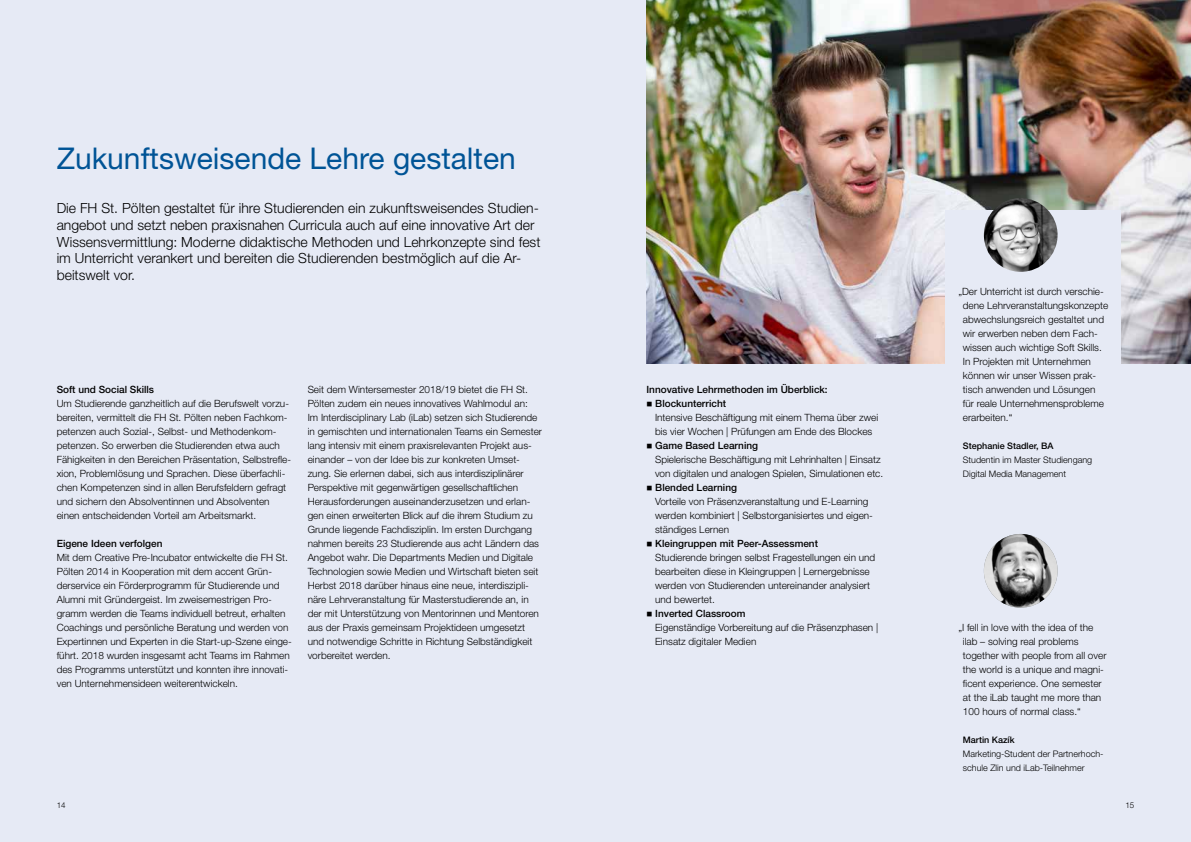
<style>
.page{position:relative;width:1191px;height:842px;background:#e6eaf5}
.page>*{position:absolute;margin:0;border:0;box-sizing:border-box;transform-origin:0 0}
.t1{font:30px "Helvetica Neue LT Pro";color:#005496}
.t2{font:300 14px/16.8px "Helvetica Neue LT Pro";color:#000}
.t3{font:300 10px/14px "Helvetica Neue LT Pro";color:#000}
.t4{font:500 10px "Helvetica Neue LT Pro";color:#000}
.t5{font:300 9px/14px "Helvetica Neue LT Pro";color:#000}
.t6{font:500 9px "Helvetica Neue LT Pro";color:#000}
.t7{font:300 8px "Helvetica Neue LT Pro";color:#000}
.s1{font-weight:500}
</style>
<div class="page">
<img style="left:646px;top:0;width:545px;height:363px">
<div style="left:945px;top:210px;width:176px;height:174px;background:#e6eaf5"></div>
<img style="left:984px;top:198px;width:73px;height:74px;border-radius:37px">
<img style="left:984px;top:534px;width:73px;height:74px;border-radius:37px">
<h1 class="t1" style="left:57px;top:140px;width:460px">Zukunftsweisende Lehre gestalten</h1>
<p class="t2" style="left:57px;top:199px;width:485px">Die FH St. Pölten gestaltet für ihre Studierenden ein zukunftsweisendes Studien&shy;angebot und setzt neben praxisnahen Curricula auch auf eine innovative Art der Wissensvermittlung: Moderne didaktische Methoden und Lehrkonzepte sind fest im Unterricht verankert und bereiten die Studierenden bestmöglich auf die Ar&shy;beitswelt vor.</p>
<p class="t4" style="left:57px;top:383px;width:99px">Soft und Social Skills</p>
<p class="t3" style="left:57px;top:396px;width:236px">Um Studierende ganzheitlich auf die Berufswelt vorzu&shy;bereiten, vermittelt die FH St. Pölten neben Fachkom&shy;petenzen auch Sozial-, Selbst- und Methodenkom&shy;petenzen. So erwerben die Studierenden etwa auch Fähigkeiten in den Bereichen Präsentation, Selbstrefle&shy;xion, Problemlösung und Sprachen. Diese überfachli&shy;chen Kompetenzen sind in allen Berufsfeldern gefragt und sichern den Absolventinnen und Absolventen einen entscheidenden Vorteil am Arbeitsmarkt.</p>
<p class="t4" style="left:57px;top:537px;width:107px">Eigene Ideen verfolgen</p>
<p class="t3" style="left:57px;top:550px;width:237px">Mit dem Creative Pre-Incubator entwickelte die FH St.<br>Pölten 2014 in Kooperation mit dem accent Grün&shy;derservice ein Förderprogramm für Studierende und Alumni mit Gründergeist. Im zweisemestrigen Pro&shy;gramm werden die Teams individuell betreut, erhalten Coachings und persönliche Beratung und werden von Expertinnen und Experten in die Start-up-Szene einge&shy;führt. 2018 wurden insgesamt acht Teams im Rahmen des Programms unterstützt und konnten ihre innovati&shy;ven Unternehmensideen weiterentwickeln.</p>
<p class="t3" style="left:308px;top:382px;width:236px">Seit dem Wintersemester 2018/19 bietet die FH St.<br>Pölten zudem ein neues innovatives Wahlmodul an:<br>Im Interdisciplinary Lab (iLab) setzen sich Studierende in gemischten und internationalen Teams ein Semester lang intensiv mit einem praxisrelevanten Projekt aus&shy;einander – von der Idee bis zur konkreten Umset&shy;zung. Sie erlernen dabei, sich aus interdisziplinärer Perspektive mit gegenwärtigen gesellschaftlichen Herausforderungen auseinanderzusetzen und erlan&shy;gen einen erweiterten Blick auf die ihrem Studium zu Grunde liegende Fachdisziplin. Im ersten Durchgang nahmen bereits 23 Studierende aus acht Ländern das Angebot wahr. Die Departments Medien und Digitale Technologien sowie Medien und Wirtschaft bieten seit Herbst 2018 darüber hinaus eine neue, interdiszipli&shy;näre Lehrveranstaltung für Masterstudierende an, in der mit Unterstützung von Mentorinnen und Mentoren aus der Praxis gemeinsam Projektideen umgesetzt und notwendige Schritte in Richtung Selbständigkeit vorbereitet werden.</p>
<p class="t4" style="left:646px;top:383px;width:183px">Innovative Lehrmethoden im Überblick:</p>
<p class="t3" style="left:655px;top:396px;width:225px;text-indent:-9px">■ <span class="s1">Blockunterricht<br></span>Intensive Beschäftigung mit einem Thema über zwei bis vier Wochen | Prüfungen am Ende des Blockes</p>
<p class="t3" style="left:655px;top:438px;width:230px;text-indent:-9px">■ <span class="s1">Game Based Learning<br></span>Spielerische Beschäftigung mit Lehrinhalten | Einsatz von digitalen und analogen Spielen, Simulationen etc.</p>
<p class="t3" style="left:655px;top:480px;width:219px;text-indent:-9px">■ <span class="s1">Blended Learning<br></span>Vorteile von Präsenzveranstaltung und E-Learning werden kombiniert | Selbstorganisiertes und eigen&shy;ständiges Lernen</p>
<p class="t3" style="left:655px;top:536px;width:222px;text-indent:-9px">■ <span class="s1">Kleingruppen mit Peer-Assessment<br></span>Studierende bringen selbst Fragestellungen ein und bearbeiten diese in Kleingruppen | Lernergebnisse werden von Studierenden untereinander analysiert und bewertet.</p>
<p class="t3" style="left:655px;top:606px;width:225px;text-indent:-9px">■ <span class="s1">Inverted Classroom<br></span>Eigenständige Vorbereitung auf die Präsenzphasen |<br>Einsatz digitaler Medien</p>
<p class="t3" style="left:963px;top:284px;width:147px;text-indent:-5px">„Der Unterricht ist durch verschie&shy;dene Lehrveranstaltungskonzepte abwechslungsreich gestaltet und wir erwerben neben dem Fach&shy;wissen auch wichtige Soft Skills.<br>In Projekten mit Unternehmen können wir unser Wissen prak&shy;tisch anwenden und Lösungen für reale Unternehmensprobleme erarbeiten.“</p>
<p class="t6" style="left:963px;top:440px;width:92px">Stephanie Stadler, BA</p>
<p class="t5" style="left:963px;top:452px;width:131px">Studentin im Master Studiengang<br>Digital Media Management</p>
<p class="t3" style="left:963px;top:620px;width:145px;text-indent:-5px">„I fell in love with the idea of the ilab – solving real problems together with people from all over the world is a unique and magni&shy;ficent experience. One semester at the iLab taught me more than<br>100 hours of normal class.“</p>
<p class="t6" style="left:963px;top:734px;width:53px">Martin Kazík</p>
<p class="t5" style="left:963px;top:746px;width:142px">Marketing-Student der Partnerhoch&shy;schule Zlin und iLab-Teilnehmer</p>
<p class="t7" style="left:57px;top:800px;width:10px">14</p>
<p class="t7" style="left:1125px;top:800px;width:10px">15</p>
</div>
